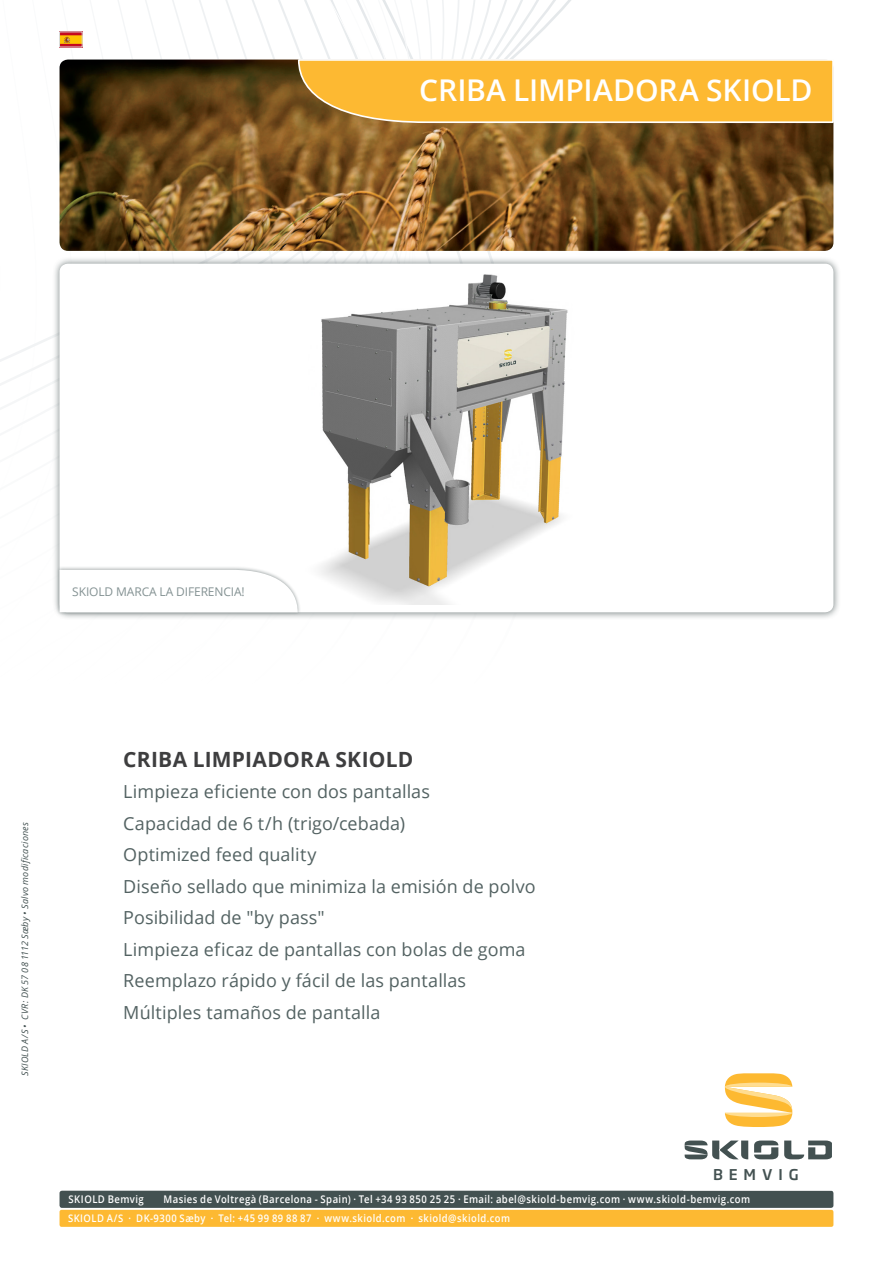
<style>
.page{position:relative;width:893px;height:1263px;background:#fff}
.page>*{position:absolute;margin:0;border:0;box-sizing:border-box;transform-origin:0 0}
.headline_1{font:600 30px "Open Sans";letter-spacing:-.005em;color:#fff}
.headline_4_bold{font:700 21px "Open Sans";letter-spacing:.01em;color:#3e3e3f}
.front_page_body_text{font:18px "Open Sans";letter-spacing:.005em;color:#536262}
.t1{font:500 14.7px "Soho Gothic Pro";letter-spacing:.4em;color:#435151}
.t2{font:12px "Open Sans";letter-spacing:-.01em;color:#849293}
.t3{font:600 10.65px "Open Sans";letter-spacing:.045em;color:#fff;scale:.9 1}
.t4{font:600 10.5px "Open Sans";letter-spacing:.05em;color:#fff;scale:.9 1}
.t5{font:italic 9px "Open Sans";letter-spacing:.025em;color:#435151}
</style>
<div class="page">
<svg style="left:0;top:0;width:834px;height:398px"></svg>
<div style="left:52px;top:256px;width:789px;height:364px;background:#435151;opacity:.75"></div>
<div style="left:60px;top:264px;width:773px;height:348px;background:#fff;border-radius:9px"></div>
<div style="left:60px;top:1210px;width:773px;height:17px;background:#fdb932;border-radius:2px"></div>
<div style="left:60px;top:1191px;width:773px;height:17px;background:#435151;border-radius:3px"></div>
<svg style="left:686px;top:1075px;width:144px;height:85px"></svg>
<img style="left:60px;top:60px;width:773px;height:191px">
<img style="left:320px;top:274px;width:248px;height:331px">
<svg style="left:297px;top:58px;width:537px;height:66px;background:#f5b83f"></svg>
<div style="left:56px;top:566px;width:245px;height:50px;background:#435151;opacity:.5"></div>
<svg style="left:60px;top:570px;width:238px;height:42px"></svg>
<img style="left:61px;top:34px;width:19px;height:11px">
<p class="headline_1" style="left:419px;top:70px;width:395px">CRIBA LIMPIADORA SKIOLD</p>
<p class="t2" style="left:72px;top:583px;width:174px">SKIOLD MARCA LA DIFERENCIA!</p>
<p class="t5" style="left:19px;top:1076px;width:255px;rotate:-90deg">SKIOLD A/S • CVR: DK 57 08 1112 Sæby • Salvo modificaciones</p>
<p class="headline_4_bold" style="left:123px;top:744px;width:291px">CRIBA LIMPIADORA SKIOLD</p>
<p class="front_page_body_text" style="left:123px;top:779px;width:308px">Limpieza eficiente con dos pantallas</p>
<p class="front_page_body_text" style="left:123px;top:811px;width:283px">Capacidad de 6 t/h (trigo/cebada)</p>
<p class="front_page_body_text" style="left:123px;top:842px;width:195px">Optimized feed quality</p>
<p class="front_page_body_text" style="left:123px;top:874px;width:414px">Diseño sellado que minimiza la emisión de polvo</p>
<p class="front_page_body_text" style="left:123px;top:905px;width:203px">Posibilidad de "by pass"</p>
<p class="front_page_body_text" style="left:123px;top:937px;width:404px">Limpieza eficaz de pantallas con bolas de goma</p>
<p class="front_page_body_text" style="left:123px;top:968px;width:344px">Reemplazo rápido y fácil de las pantallas</p>
<p class="front_page_body_text" style="left:123px;top:1000px;width:259px">Múltiples tamaños de pantalla</p>
<p class="t1" style="left:713px;top:1163px;width:87px">BEMVIG</p>
<p class="t3" style="left:69px;top:1192px;width:85px">SKIOLD Bemvig</p>
<p class="t3" style="left:164px;top:1192px;width:653px">Masies de Voltregà (Barcelona - Spain) · Tel +34 93 850 25 25 · Email: abel@skiold-bemvig.com · www.skiold-bemvig.com</p>
<p class="t4" style="left:68px;top:1211px;width:493px">SKIOLD A/S · DK-9300 Sæby · Tel: +45 99 89 88 87 · www.skiold.com · skiold@skiold.com</p>
</div>
